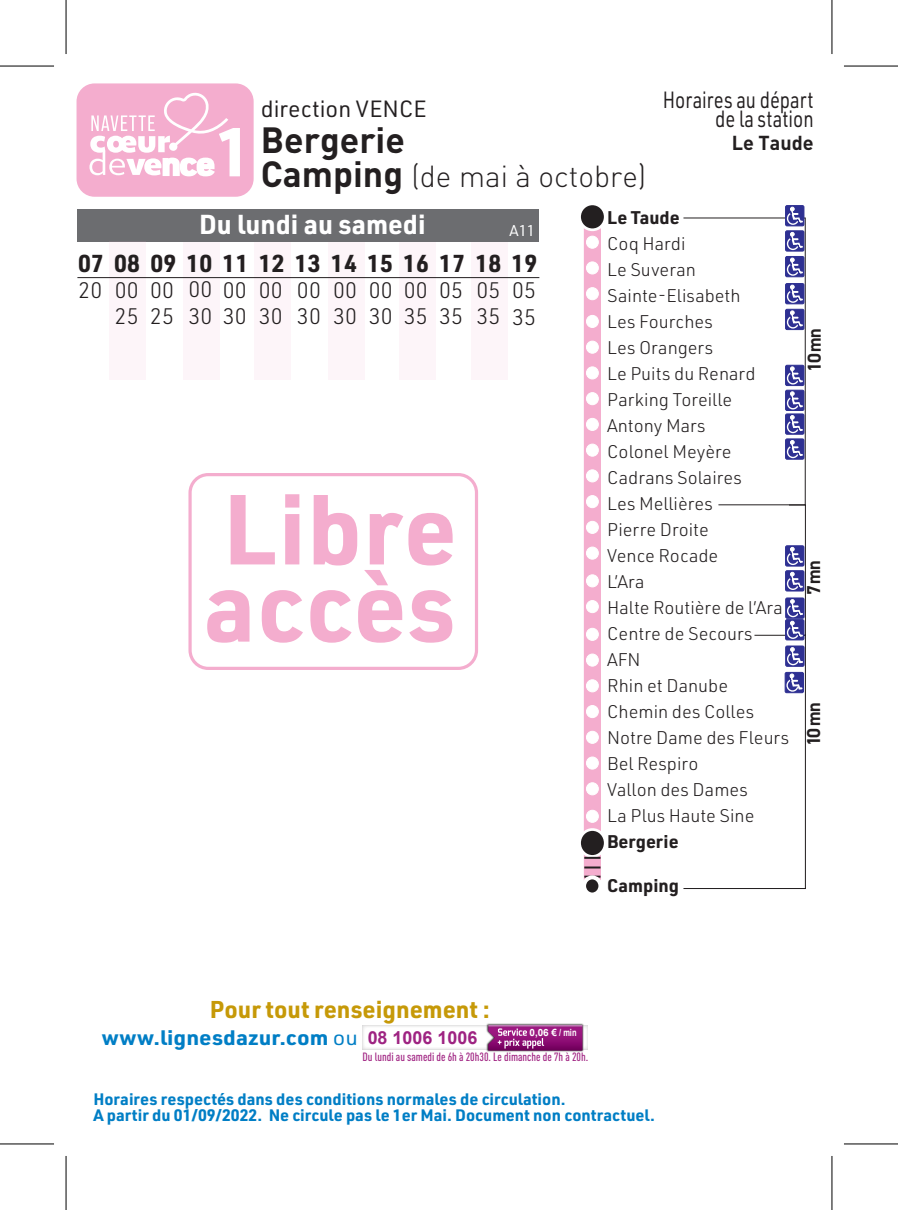
<style>
.page{position:relative;width:898px;height:1210px;background:#fff}
.page>*{position:absolute;margin:0;border:0;box-sizing:border-box;transform-origin:0 0}
.t1{font:700 97.2px/77.2px "URWDIN";letter-spacing:.01em;color:#f4adce}
.t2{font:700 67.6px "URWDIN";color:#fff}
.t3{font:700 36px "DIN";color:#231f20}
.t4{font:300 30px "DIN";color:#231f20}
.t5{font:700 26.8px "URWDIN";color:#fff}
.t6{font:700 24px "URWDIN";letter-spacing:.01em;color:#231f20}
.t7{font:700 23.8px "URWDIN";color:#c69908}
.t8{font:23px/19px "URWDIN";color:#231f20;text-align:right;scale:.79 1}
.t9{font:23px "URWDIN";color:#231f20}
.t10{font:300 22px/26.4px "URWDIN";letter-spacing:.01em;color:#231f20}
.t11{font:700 20.6px "URWDIN";color:#007ec5;scale:1.09 1}
.t12{font:700 20px "DIN";color:#231f20}
.t13{font:700 18.8px "DIN2014";letter-spacing:-.07em;color:#231f20}
.t14{font:300 18px/26px "URWDIN";color:#231f20}
.t15{font:700 18px "URWDIN";color:#231f20}
.t16{font:700 18px "Arial";color:#9e2382}
.t17{font:700 16.2px/16.2px "URWDIN";color:#007ec5}
.t18{font:15.4px "URWDIN";color:#fff}
.t19{font:500 condensed 11.8px "DIN Pro";color:#a02382}
.t20{font:700 10px "Arial";color:#fff}
.s1{font-weight:700;font-size:36px}
.s2{font-weight:400}
</style>
<div class="page">
<div style="left:471px;top:241px;width:37px;height:139px;background:#fdf5f9"></div>
<div style="left:399px;top:241px;width:36px;height:139px;background:#fdf5f9"></div>
<div style="left:328px;top:241px;width:36px;height:139px;background:#fdf5f9"></div>
<div style="left:254px;top:242px;width:36px;height:138px;background:#fdf5f9"></div>
<div style="left:183px;top:241px;width:36px;height:138px;background:#fdf5f9"></div>
<img style="left:486px;top:1023px;width:98px;height:29px">
<svg style="left:488px;top:1024px;width:94px;height:26px;background:#9b3387"></svg>
<div style="left:77px;top:209px;width:461px;height:32px;background:#6c6d70"></div>
<div style="left:583px;top:208px;width:18px;height:675px;background:#f4adce"></div>
<div style="left:579px;top:829px;width:26px;height:27px;background:#231f20;border-radius:50%"></div>
<div style="left:578px;top:828px;width:28px;height:29px;border:3px solid #fff;border-radius:50%"></div>
<div style="left:579px;top:204px;width:26px;height:26px;background:#231f20;border-radius:50%"></div>
<div style="left:578px;top:202px;width:28px;height:29px;border:3px solid #fff;border-radius:50%"></div>
<div style="left:586px;top:236px;width:12px;height:12px;background:#fff;border-radius:50%"></div>
<div style="left:586px;top:236px;width:12px;height:12px;border:1px solid #fff;border-radius:50%"></div>
<div style="left:586px;top:262px;width:12px;height:12px;background:#fff;border-radius:50%"></div>
<div style="left:586px;top:262px;width:12px;height:12px;border:1px solid #fff;border-radius:50%"></div>
<div style="left:586px;top:315px;width:12px;height:12px;background:#fff;border-radius:50%"></div>
<div style="left:586px;top:315px;width:12px;height:12px;border:1px solid #fff;border-radius:50%"></div>
<div style="left:586px;top:341px;width:12px;height:12px;background:#fff;border-radius:50%"></div>
<div style="left:586px;top:341px;width:12px;height:12px;border:1px solid #fff;border-radius:50%"></div>
<div style="left:586px;top:367px;width:12px;height:12px;background:#fff;border-radius:50%"></div>
<div style="left:586px;top:366px;width:12px;height:13px;border:1px solid #fff;border-radius:50%"></div>
<div style="left:586px;top:392px;width:12px;height:12px;background:#fff;border-radius:50%"></div>
<div style="left:586px;top:392px;width:12px;height:13px;border:1px solid #fff;border-radius:50%"></div>
<div style="left:586px;top:418px;width:12px;height:12px;background:#fff;border-radius:50%"></div>
<div style="left:586px;top:418px;width:12px;height:12px;border:1px solid #fff;border-radius:50%"></div>
<div style="left:586px;top:444px;width:12px;height:12px;background:#fff;border-radius:50%"></div>
<div style="left:586px;top:444px;width:12px;height:12px;border:1px solid #fff;border-radius:50%"></div>
<div style="left:586px;top:470px;width:12px;height:12px;background:#fff;border-radius:50%"></div>
<div style="left:586px;top:469px;width:12px;height:13px;border:1px solid #fff;border-radius:50%"></div>
<div style="left:586px;top:495px;width:12px;height:12px;background:#fff;border-radius:50%"></div>
<div style="left:586px;top:495px;width:12px;height:12px;border:1px solid #fff;border-radius:50%"></div>
<div style="left:586px;top:521px;width:12px;height:12px;background:#fff;border-radius:50%"></div>
<div style="left:586px;top:521px;width:12px;height:12px;border:1px solid #fff;border-radius:50%"></div>
<div style="left:586px;top:547px;width:12px;height:12px;background:#fff;border-radius:50%"></div>
<div style="left:586px;top:547px;width:12px;height:12px;border:1px solid #fff;border-radius:50%"></div>
<div style="left:586px;top:574px;width:12px;height:13px;background:#fff;border-radius:50%"></div>
<div style="left:586px;top:574px;width:12px;height:13px;border:1px solid #fff;border-radius:50%"></div>
<div style="left:586px;top:600px;width:12px;height:12px;background:#fff;border-radius:50%"></div>
<div style="left:586px;top:600px;width:12px;height:12px;border:1px solid #fff;border-radius:50%"></div>
<div style="left:586px;top:628px;width:12px;height:12px;background:#fff;border-radius:50%"></div>
<div style="left:586px;top:628px;width:12px;height:12px;border:1px solid #fff;border-radius:50%"></div>
<div style="left:586px;top:654px;width:12px;height:12px;background:#fff;border-radius:50%"></div>
<div style="left:586px;top:653px;width:12px;height:13px;border:1px solid #fff;border-radius:50%"></div>
<div style="left:586px;top:679px;width:12px;height:12px;background:#fff;border-radius:50%"></div>
<div style="left:586px;top:679px;width:12px;height:13px;border:1px solid #fff;border-radius:50%"></div>
<div style="left:586px;top:705px;width:12px;height:12px;background:#fff;border-radius:50%"></div>
<div style="left:586px;top:705px;width:12px;height:12px;border:1px solid #fff;border-radius:50%"></div>
<div style="left:586px;top:731px;width:12px;height:12px;background:#fff;border-radius:50%"></div>
<div style="left:586px;top:731px;width:12px;height:12px;border:1px solid #fff;border-radius:50%"></div>
<div style="left:586px;top:757px;width:12px;height:12px;background:#fff;border-radius:50%"></div>
<div style="left:586px;top:756px;width:12px;height:13px;border:1px solid #fff;border-radius:50%"></div>
<div style="left:586px;top:782px;width:12px;height:12px;background:#fff;border-radius:50%"></div>
<div style="left:586px;top:782px;width:12px;height:12px;border:1px solid #fff;border-radius:50%"></div>
<div style="left:586px;top:287px;width:12px;height:13px;background:#fff;border-radius:50%"></div>
<div style="left:586px;top:287px;width:12px;height:13px;border:1px solid #fff;border-radius:50%"></div>
<div style="left:109px;top:242px;width:37px;height:138px;background:#fdf5f9"></div>
<hr style="left:77px;top:277px;width:462px;height:1px;background:#231f20">
<div style="left:76px;top:83px;width:177px;height:114px;background:#f4adce;border-radius:18px"></div>
<svg style="left:89px;top:92px;width:139px;height:85px"></svg>
<svg style="left:584px;top:856px;width:16px;height:2px"></svg>
<svg style="left:584px;top:866px;width:16px;height:2px"></svg>
<svg style="left:584px;top:875px;width:16px;height:2px"></svg>
<div style="left:584px;top:877px;width:16px;height:17px;background:#231f20;border-radius:50%"></div>
<div style="left:582px;top:875px;width:20px;height:21px;border:4px solid #fff;border-radius:50%"></div>
<div style="left:785px;top:205px;width:19px;height:21px;border:1px solid #2e3092;border-radius:2px"></div>
<svg style="left:683px;top:207px;width:123px;height:682px"></svg>
<div style="left:586px;top:810px;width:12px;height:12px;background:#fff;border-radius:50%"></div>
<div style="left:586px;top:810px;width:12px;height:12px;border:1px solid #fff;border-radius:50%"></div>
<div style="left:188px;top:473px;width:290px;height:197px;border:3px solid #f4adce;border-radius:18px"></div>
<hr style="left:0;top:66px;width:54px;height:1px;background:#000">
<hr style="left:843px;top:66px;width:54px;height:1px;background:#000">
<hr style="left:0;top:1143px;width:54px;height:1px;background:#000">
<hr style="left:843px;top:1143px;width:54px;height:1px;background:#000">
<hr style="left:66px;top:0;width:1px;height:54px;background:#000">
<hr style="left:66px;top:1155px;width:1px;height:54px;background:#000">
<hr style="left:831px;top:0;width:1px;height:54px;background:#000">
<hr style="left:831px;top:1155px;width:1px;height:54px;background:#000">
<h2 class="t2" style="left:215px;top:106px;width:38px">1</h2>
<p class="t9" style="left:261px;top:93px;width:167px">direction VENCE</p>
<h3 class="t3" style="left:261px;top:116px;width:145px">Bergerie</h3>
<h3 class="t4" style="left:261px;top:157px;width:387px"><span class="s1">Camping</span> (de mai à octobre)</h3>
<p class="t8" style="left:662px;top:90px;width:192px">Horaires au départ de la station</p>
<p class="t12" style="left:731px;top:130px;width:83px">Le Taude</p>
<h3 class="t5" style="left:199px;top:206px;width:228px">Du lundi au samedi</h3>
<p class="t18" style="left:509px;top:220px;width:27px">A11</p>
<h3 class="t6" style="left:78px;top:247px;width:460px">07 08 09 10 11 12 13 14 15 16 17 18 19</h3>
<p class="t10" style="left:78px;top:276px;width:25px">20</p>
<p class="t10" style="left:512px;top:276px;width:25px">05<br>35</p>
<p class="t10" style="left:115px;top:276px;width:25px">00<br>25</p>
<p class="t10" style="left:150px;top:276px;width:25px">00<br>25</p>
<p class="t10" style="left:188px;top:275px;width:25px">00<br>30</p>
<p class="t10" style="left:223px;top:276px;width:25px">00<br>30</p>
<p class="t10" style="left:258px;top:276px;width:25px">00<br>30</p>
<p class="t10" style="left:297px;top:276px;width:25px">00<br>30</p>
<p class="t10" style="left:333px;top:276px;width:25px">00<br>30</p>
<p class="t10" style="left:369px;top:276px;width:25px">00<br>30</p>
<p class="t10" style="left:404px;top:276px;width:25px">00<br>35</p>
<p class="t10" style="left:439px;top:276px;width:25px">05<br>35</p>
<p class="t10" style="left:476px;top:276px;width:25px">05<br>35</p>
<h1 class="t1" style="left:203px;top:487px;width:255px">Libre accès</h1>
<p class="t15" style="left:607px;top:205px;width:74px">Le Taude</p>
<p class="t14" style="left:607px;top:230px;width:183px">Coq Hardi<br>Le Suveran<br>Sainte-Elisabeth<br>Les Fourches<br>Les Orangers<br>Le Puits du Renard<br>Parking Toreille<br>Antony Mars<br>Colonel Meyère<br>Cadrans Solaires<br>Les Mellières<br>Pierre Droite<br>Vence Rocade<br>L’Ara<br>Halte Routière de l’Ara<br>Centre de Secours<br>AFN<br>Rhin et Danube<br>Chemin des Colles<br>Notre Dame des Fleurs<br>Bel Respiro<br>Vallon des Dames<br>La Plus Haute Sine</p>
<p class="t15" style="left:607px;top:829px;width:73px">Bergerie</p>
<p class="t15" style="left:607px;top:873px;width:73px">Camping</p>
<p class="t13" style="left:801px;top:372px;width:45px;rotate:-90deg">10 mn</p>
<p class="t13" style="left:800px;top:595px;width:36px;rotate:-90deg">7 mn</p>
<p class="t13" style="left:800px;top:746px;width:45px;rotate:-90deg">10 mn</p>
<h3 class="t7" style="left:210px;top:992px;width:281px">Pour tout renseignement :</h3>
<p class="t20" style="left:529px;top:1025px;width:49px">0,06 € / min</p>
<p class="t11" style="left:102px;top:1023px;width:236px">www.lignesdazur.com <span class="s2">ou</span></p>
<p class="t16" style="left:367px;top:1025px;width:111px">08 1006 1006</p>
<p class="t19" style="left:362px;top:1047px;width:227px">Du lundi au samedi de 6h à 20h30. Le dimanche de 7h à 20h.</p>
<p class="t17" style="left:93px;top:1090px;width:563px">Horaires respectés dans des conditions normales de circulation.<br>A partir du 01/09/2022. Ne circule pas le 1er Mai. Document non contractuel.</p>
</div>
